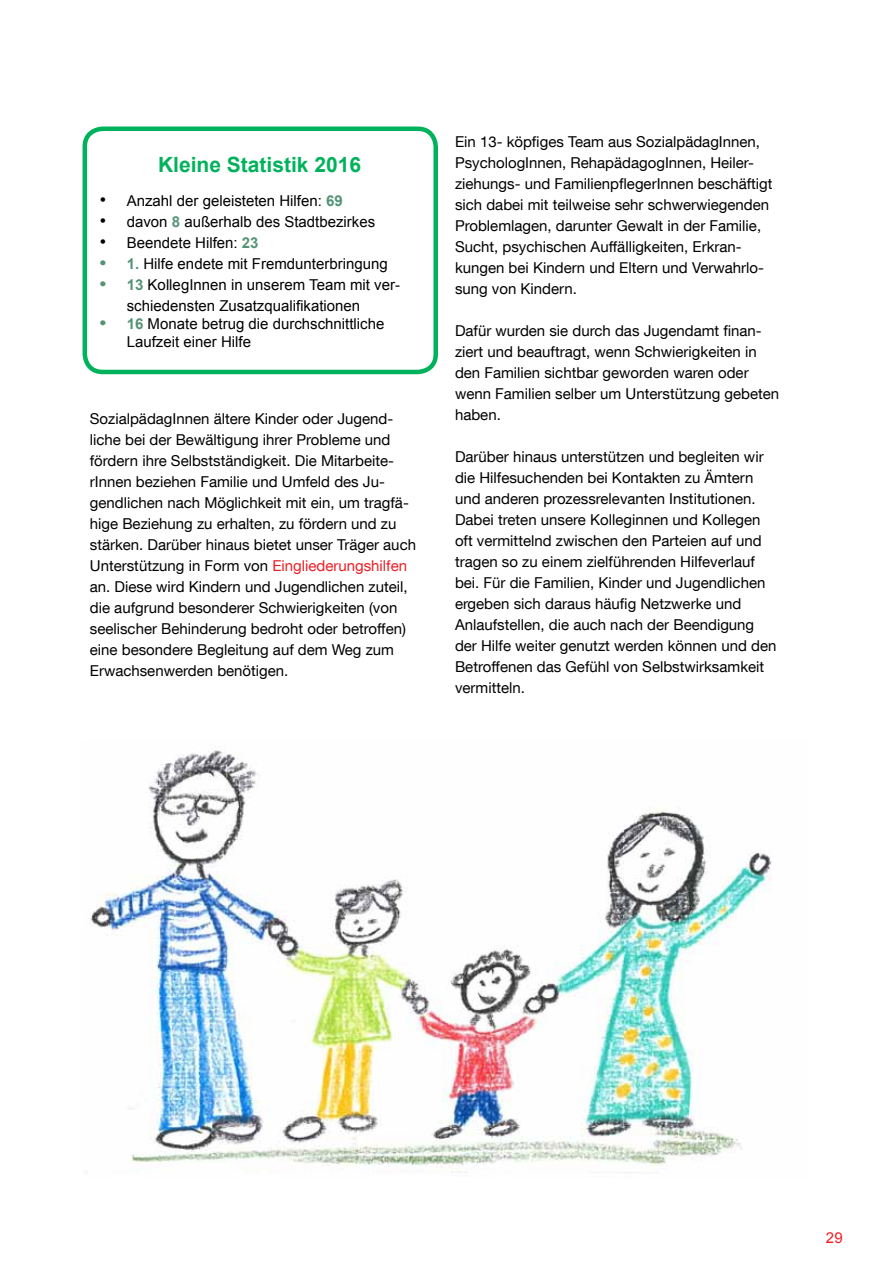
<style>
.page{position:relative;width:893px;height:1263px;background:#fff}
.page>*{position:absolute;margin:0;border:0;box-sizing:border-box;transform-origin:0 0}
.t1{font:700 21px "Arial";color:#00b25b}
.t2{font:15px/21px "Helvetica Neue LT Com";color:#000}
.t3{font:15px/21px "Arial";color:#000}
.t4{font:15px "Arial";color:#ed1d24}
.s1{font-size:18px}
.s2{font-weight:700;color:#559377}
.s3{font-weight:700;font-size:18px;color:#559377}
.s4{color:#ed1d24}
</style>
<div class="page">
<div style="left:83px;top:126px;width:355px;height:248px;border:4px solid #00b25b;border-radius:18px"></div>
<img style="left:90px;top:750px;width:681px;height:423px">
<h1 class="t1" style="left:158px;top:151px;width:205px">Kleine Statistik 2016</h1>
<p class="t3" style="left:100px;top:190px;width:244px"><span class="s1">•</span> Anzahl der geleisteten Hilfen: <span class="s2">69</span></p>
<p class="t3" style="left:100px;top:211px;width:277px"><span class="s1">•</span> davon <span class="s2">8</span> außerhalb des Stadtbezirkes</p>
<p class="t3" style="left:100px;top:232px;width:160px"><span class="s1">•</span> Beendete Hilfen: <span class="s2">23</span></p>
<p class="t3" style="left:100px;top:253px;width:289px"><span class="s3">•</span> <span class="s2">1.</span> Hilfe endete mit Fremdunterbringung</p>
<p class="t3" style="left:127px;top:274px;width:275px;text-indent:-27px"><span class="s3">•</span> <span class="s2">13</span> KollegInnen in unserem Team mit ver&shy;schiedensten Zusatzqualifikationen</p>
<p class="t3" style="left:127px;top:315px;width:259px;line-height:18px;text-indent:-27px"><span class="s3">•</span> <span class="s2">16</span> Monate betrug die durchschnittliche<br>Laufzeit einer Hilfe</p>
<p class="t2" style="left:90px;top:408px;width:328px">SozialpädagInnen ältere Kinder oder Jugend&shy;liche bei der Bewältigung ihrer Probleme und fördern ihre Selbstständigkeit. Die Mitarbeite&shy;rInnen beziehen Familie und Umfeld des Ju&shy;gendlichen nach Möglichkeit mit ein, um tragfä&shy;hige Beziehung zu erhalten, zu fördern und zu stärken. Darüber hinaus bietet unser Träger auch Unterstützung in Form von <span class="s4">Eingliederungshilfen </span>an. Diese wird Kindern und Jugendlichen zuteil, die aufgrund besonderer Schwierigkeiten (von seelischer Behinderung bedroht oder betroffen) eine besondere Begleitung auf dem Weg zum Erwachsenwerden benötigen.</p>
<p class="t2" style="left:455px;top:131px;width:319px">Ein 13- köpfiges Team aus SozialpädagInnen, PsychologInnen, RehapädagogInnen, Heiler&shy;ziehungs- und FamilienpflegerInnen beschäftigt sich dabei mit teilweise sehr schwerwiegenden Problemlagen, darunter Gewalt in der Familie, Sucht, psychischen Auffälligkeiten, Erkran&shy;kungen bei Kindern und Eltern und Verwahrlo&shy;sung von Kindern.</p>
<p class="t2" style="left:455px;top:320px;width:326px">Dafür wurden sie durch das Jugendamt finan&shy;ziert und beauftragt, wenn Schwierigkeiten in den Familien sichtbar geworden waren oder wenn Familien selber um Unterstützung gebeten haben.</p>
<p class="t2" style="left:455px;top:446px;width:323px">Darüber hinaus unterstützen und begleiten wir die Hilfesuchenden bei Kontakten zu Ämtern und anderen prozessrelevanten Institutionen.<br>Dabei treten unsere Kolleginnen und Kollegen oft vermittelnd zwischen den Parteien auf und tragen so zu einem zielführenden Hilfeverlauf bei. Für die Familien, Kinder und Jugendlichen ergeben sich daraus häufig Netzwerke und Anlaufstellen, die auch nach der Beendigung der Hilfe weiter genutzt werden können und den Betroffenen das Gefühl von Selbstwirksamkeit vermitteln.</p>
<p class="t4" style="left:826px;top:1228px;width:18px">29</p>
</div>
